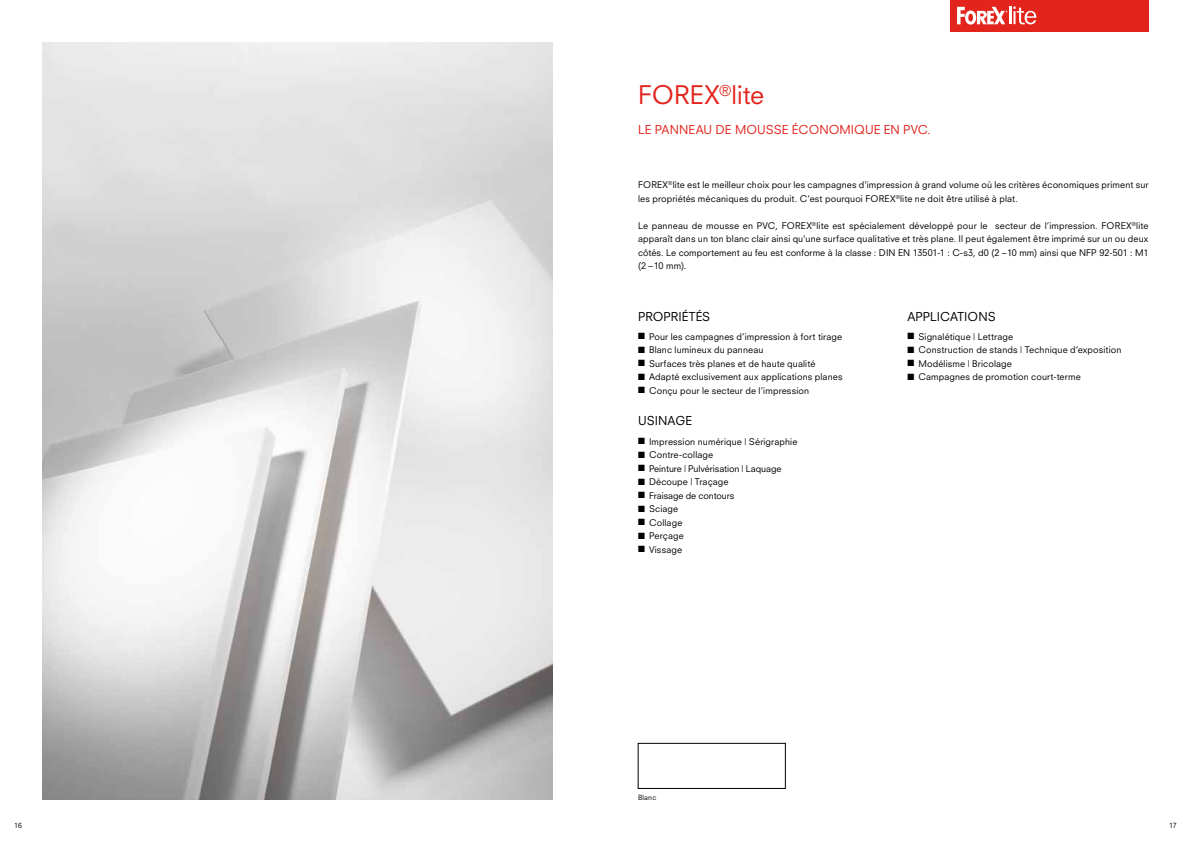
<style>
.page{position:relative;width:1191px;height:842px;background:#fff}
.page>*{position:absolute;margin:0;border:0;box-sizing:border-box;transform-origin:0 0}
.t1{font:25px "Neuzeit SLT Std";color:#e2241d}
.t2{font:12px "Neuzeit SLT Std";letter-spacing:.005em;color:#e2241d}
.t3{font:12px "Neuzeit SLT Std";letter-spacing:.005em;color:#000}
.t4{font:9px/13.5px "Neuzeit SLT Std";letter-spacing:.015em;color:#000}
.t5{font:9px "Neuzeit SLT Std";letter-spacing:-.005em;color:#000}
.t6{font:7px "Neuzeit SLT Std";letter-spacing:.02em;color:#000}
</style>
<div class="page">
<div style="left:950px;top:0;width:198px;height:31px;background:#e2241d"></div>
<img style="left:43px;top:43px;width:510px;height:756px">
<div style="left:638px;top:743px;width:147px;height:45px;border:1px solid #000"></div>
<svg style="left:957px;top:7px;width:79px;height:18px"></svg>
<h1 class="t1" style="left:638px;top:79px;width:128px">FOREX<sup>®</sup>lite</h1>
<h2 class="t2" style="left:638px;top:122px;width:294px">LE PANNEAU DE MOUSSE ÉCONOMIQUE EN PVC.</h2>
<p class="t4" style="left:638px;top:178px;width:512px">FOREX<sup>®</sup>lite est le meilleur choix pour les campagnes d'impression à grand volume où les critères économiques priment sur les propriétés mécaniques du produit. C'est pourquoi FOREX<sup>®</sup>lite ne doit être utilisé à plat.</p>
<p class="t4" style="left:638px;top:219px;width:512px;text-align:justify">Le panneau de mousse en PVC, FOREX<sup>®</sup>lite est spécialement développé pour le secteur de l’impression. FOREX<sup>®</sup>lite apparaît dans un ton blanc clair ainsi qu'une surface qualitative et très plane. Il peut également être imprimé sur un ou deux côtés. Le comportement au feu est conforme à la classe : DIN EN 13501-1 : C-s3, d0 (2 –10 mm) ainsi que NFP 92-501 : M1 (2 –10 mm).</p>
<h2 class="t3" style="left:638px;top:309px;width:74px">PROPRIÉTÉS</h2>
<p class="t4" style="left:638px;top:330px;width:206px">■ Pour les campagnes d’impression à fort tirage</p>
<p class="t4" style="left:638px;top:343px;width:127px">■ Blanc lumineux du panneau</p>
<p class="t4" style="left:638px;top:357px;width:179px">■ Surfaces très planes et de haute qualité</p>
<p class="t4" style="left:638px;top:370px;width:206px">■ Adapté exclusivement aux applications planes</p>
<p class="t4" style="left:638px;top:384px;width:172px">■ Conçu pour le secteur de l’impression</p>
<h2 class="t3" style="left:638px;top:414px;width:56px">USINAGE</h2>
<p class="t4" style="left:638px;top:434px;width:161px">■ Impression numérique | Sérigraphie</p>
<p class="t4" style="left:638px;top:448px;width:77px">■ Contre-collage</p>
<p class="t5" style="left:638px;top:463px;width:145px">■ Peinture | Pulvérisation | Laquage</p>
<p class="t4" style="left:638px;top:475px;width:92px">■ Découpe | Traçage</p>
<p class="t5" style="left:638px;top:490px;width:98px">■ Fraisage de contours</p>
<p class="t4" style="left:638px;top:502px;width:42px">■ Sciage</p>
<p class="t4" style="left:638px;top:515px;width:46px">■ Collage</p>
<p class="t4" style="left:638px;top:529px;width:47px">■ Perçage</p>
<p class="t4" style="left:638px;top:542px;width:46px">■ Vissage</p>
<h2 class="t3" style="left:907px;top:309px;width:90px">APPLICATIONS</h2>
<p class="t4" style="left:907px;top:330px;width:107px">■ Signalétique | Lettrage</p>
<p class="t4" style="left:907px;top:343px;width:215px">■ Construction de stands | Technique d‘exposition</p>
<p class="t4" style="left:907px;top:357px;width:106px">■ Modélisme | Bricolage</p>
<p class="t4" style="left:907px;top:370px;width:175px">■ Campagnes de promotion court‑terme</p>
<p class="t6" style="left:638px;top:793px;width:20px">Blanc</p>
<p class="t6" style="left:14px;top:821px;width:9px">16</p>
<p class="t6" style="left:1169px;top:821px;width:9px">17</p>
</div>
